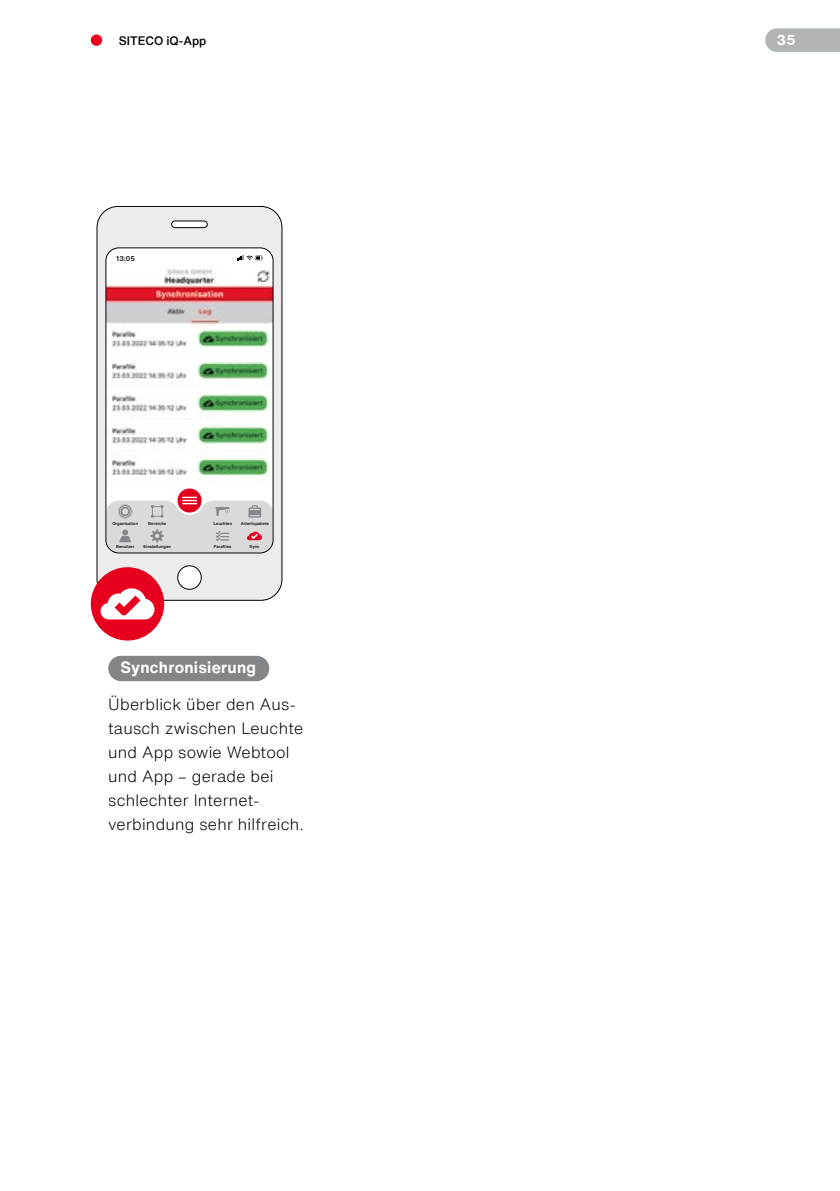
<style>
.page{position:relative;width:840px;height:1191px;background:#fff}
.page>*{position:absolute;margin:0;border:0;box-sizing:border-box;transform-origin:0 0}
.t1{font:300 16px/24px "Helvetica Now Text";letter-spacing:.015em;color:#000}
.t2{font:700 16px "Helvetica Now Text";letter-spacing:.015em;color:#fff}
.t3{font:700 14px "Helvetica Now Text";color:#fff}
.t4{font:500 12px "Helvetica Now Text";color:#000}
.t5{font:500 7px "Helvetica Now Text";color:#000}
.t6{font:500 4.2px "Helvetica Now Text";letter-spacing:.015em;color:#000}
</style>
<div class="page">
<div style="left:91px;top:34px;width:11px;height:12px;background:#e7001d;border-radius:50%"></div>
<svg style="left:765px;top:28px;width:74px;height:24px;background:#b5b8b8"></svg>
<div style="left:108px;top:656px;width:161px;height:25px;background:#828688;border-radius:13px"></div>
<div style="left:97px;top:206px;width:185px;height:394px;background:#ececed;border-radius:21px"></div>
<div style="left:97px;top:206px;width:185px;height:394px;border:1px solid #000;border-radius:21px"></div>
<div style="left:171px;top:221px;width:36px;height:7px;background:#fff;border-radius:3px"></div>
<div style="left:171px;top:221px;width:36px;height:7px;border:1px solid #000;border-radius:3px"></div>
<div style="left:178px;top:566px;width:23px;height:23px;background:#fff;border-radius:50%"></div>
<div style="left:177px;top:565px;width:24px;height:24px;border:1px solid #000;border-radius:50%"></div>
<div style="left:106px;top:248px;width:167px;height:305px;background:#fff;border-radius:13px"></div>
<svg style="left:177px;top:488px;width:24px;height:24px"></svg>
<svg style="left:107px;top:497px;width:166px;height:56px;background:#d7cfd0"></svg>
<div style="left:105px;top:247px;width:168px;height:21px;background:#fff"></div>
<div style="left:105px;top:247px;width:168px;height:306px;border:1px solid #000;border-radius:13px"></div>
<svg style="left:106px;top:252px;width:167px;height:235px"></svg>
<div style="left:91px;top:567px;width:73px;height:73px;background:#e7001d;border-radius:50%"></div>
<svg style="left:100px;top:588px;width:54px;height:31px"></svg>
<p class="t4" style="left:119px;top:32px;width:89px">SITECO iQ-App</p>
<p class="t3" style="left:776px;top:30px;width:20px">35</p>
<p class="t5" style="left:116px;top:253px;width:20px">13:05</p>
<p class="t6" style="left:112px;top:520px;width:27px">Organisation</p>
<p class="t6" style="left:148px;top:520px;width:20px">Bereiche</p>
<p class="t6" style="left:213px;top:520px;width:20px">Leuchten</p>
<p class="t6" style="left:240px;top:520px;width:30px">Arbeitspakete</p>
<p class="t6" style="left:116px;top:543px;width:20px">Benutzer</p>
<p class="t6" style="left:143px;top:543px;width:29px">Einstellungen</p>
<p class="t6" style="left:214px;top:543px;width:19px">Parafiles</p>
<p class="t6" style="left:249px;top:543px;width:11px">Sync</p>
<p class="t2" style="left:120px;top:655px;width:137px">Synchronisierung</p>
<p class="t1" style="left:108px;top:692px;width:197px">Überblick über den Aus&shy;tausch zwischen Leuchte und App sowie Webtool und App – gerade bei schlechter Internet&shy;verbindung sehr hilfreich.</p>
</div>
